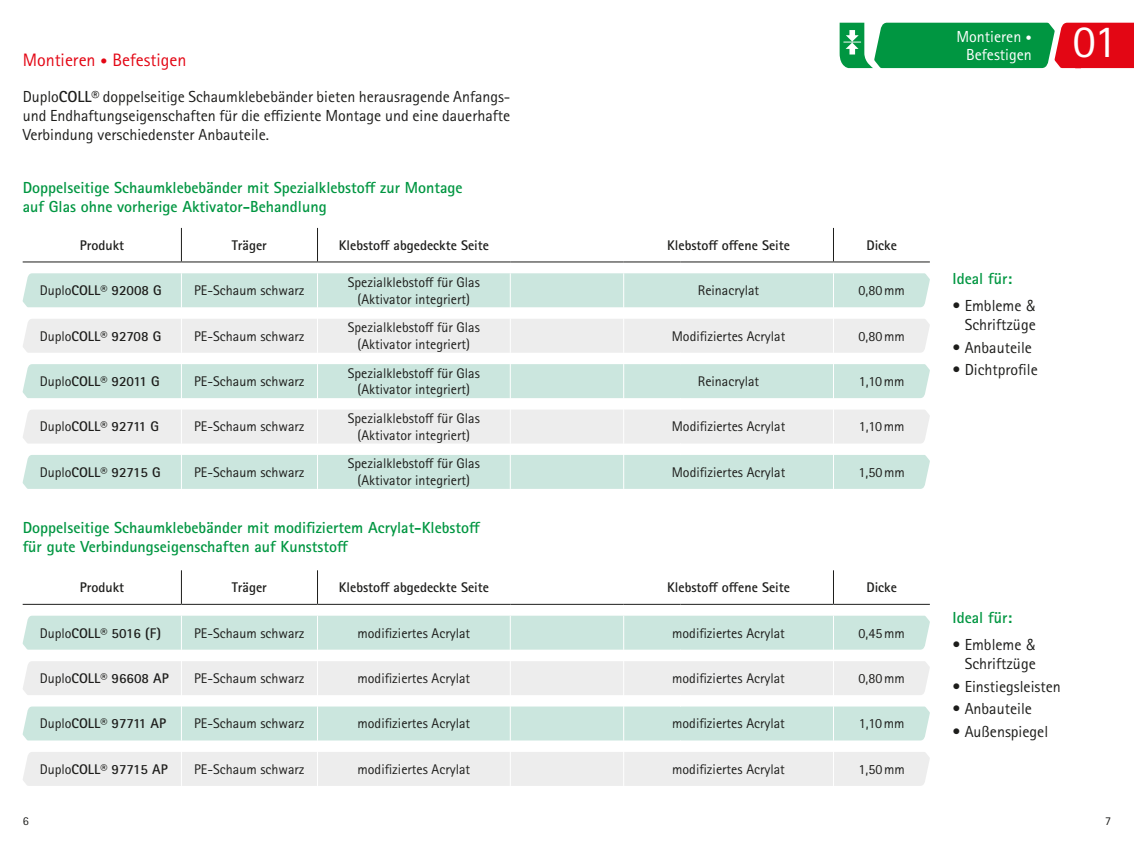
<style>
.page{position:relative;width:1134px;height:851px;background:#fff}
.page>*{position:absolute;margin:0;border:0;box-sizing:border-box;transform-origin:0 0}
.A_Fliesstext{font:46px "Rotis Sans Serif Std";color:#fff}
.A_Fliesstext-2{font:18px "Rotis Sans Serif Std";color:#e30614}
.A_Fliesstext-3{font:16px/19px "Rotis Sans Serif Std";color:#1d1d1b;text-align:right}
.A_Fliesstext-4{font:700 16px/19px "Rotis Sans Serif Std";color:#009641}
.A_Headline{font:16px/18px "Rotis Sans Serif Std";color:#fff;text-align:right}
.t1{font:14px/16.8px "Rotis Sans Serif Std";color:#1d1d1b;text-align:center}
.t2{font:700 14px "Rotis Sans Serif Std";color:#1d1d1b}
.t3{font:12px "Rotis Sans Serif Std";color:#1d1d1b}
.s1{font-weight:700;font-size:14px}
.s2{font-weight:700}
.s3{font-weight:400}
.s4{font-weight:700;font-size:12px}
.s5{font-family:"Lohmann&Regular"}
</style>
<div class="page">
<svg style="left:840px;top:23px;width:294px;height:45px;background:#4e7a45"></svg>
<hr style="left:181px;top:228px;width:1px;height:33px;background:#1d1d1b">
<hr style="left:317px;top:228px;width:1px;height:33px;background:#1d1d1b">
<hr style="left:833px;top:228px;width:1px;height:33px;background:#1d1d1b">
<hr style="left:23px;top:261px;width:158px;height:1px;background:#1d1d1b">
<hr style="left:181px;top:261px;width:136px;height:1px;background:#1d1d1b">
<hr style="left:317px;top:261px;width:193px;height:1px;background:#1d1d1b">
<hr style="left:510px;top:261px;width:114px;height:1px;background:#1d1d1b">
<hr style="left:624px;top:261px;width:56px;height:1px;background:#1d1d1b">
<hr style="left:680px;top:261px;width:153px;height:1px;background:#1d1d1b">
<hr style="left:833px;top:261px;width:97px;height:1px;background:#1d1d1b">
<svg style="left:23px;top:273px;width:907px;height:216px"></svg>
<hr style="left:181px;top:455px;width:1px;height:34px;background:#fff">
<hr style="left:317px;top:455px;width:1px;height:34px;background:#fff">
<hr style="left:510px;top:455px;width:1px;height:34px;background:#fff">
<hr style="left:623px;top:455px;width:1px;height:34px;background:#fff">
<hr style="left:833px;top:455px;width:1px;height:34px;background:#fff">
<hr style="left:181px;top:570px;width:1px;height:33px;background:#1d1d1b">
<hr style="left:317px;top:570px;width:1px;height:33px;background:#1d1d1b">
<hr style="left:833px;top:570px;width:1px;height:33px;background:#1d1d1b">
<hr style="left:23px;top:603px;width:158px;height:1px;background:#1d1d1b">
<hr style="left:181px;top:603px;width:136px;height:1px;background:#1d1d1b">
<hr style="left:317px;top:603px;width:193px;height:1px;background:#1d1d1b">
<hr style="left:510px;top:603px;width:114px;height:1px;background:#1d1d1b">
<hr style="left:624px;top:603px;width:56px;height:1px;background:#1d1d1b">
<hr style="left:680px;top:603px;width:153px;height:1px;background:#1d1d1b">
<hr style="left:833px;top:603px;width:97px;height:1px;background:#1d1d1b">
<svg style="left:23px;top:615px;width:907px;height:170px"></svg>
<hr style="left:181px;top:751px;width:1px;height:34px;background:#fff">
<hr style="left:317px;top:751px;width:1px;height:34px;background:#fff">
<hr style="left:510px;top:751px;width:1px;height:34px;background:#fff">
<hr style="left:623px;top:751px;width:1px;height:34px;background:#fff">
<hr style="left:833px;top:751px;width:1px;height:34px;background:#fff">
<p class="A_Fliesstext-2" style="left:23px;top:50px;width:165px">Montieren <span class="s1">•</span> Befestigen</p>
<p class="A_Fliesstext-3" style="left:23px;top:87px;width:489px;text-align:justify">Duplo<span class="s2">COLL®</span> doppelseitige Schaumklebebänder bieten herausragende Anfangs&shy;und Endhaftungseigenschaften für die effiziente Montage und eine dauerhafte Verbindung verschiedenster Anbauteile.</p>
<p class="A_Fliesstext-4" style="left:23px;top:178px;width:441px">Doppelseitige Schaumklebebänder mit Spezialklebstoff zur Montage auf Glas ohne vorherige Aktivator-Behandlung</p>
<p class="t2" style="left:80px;top:236px;width:46px">Produkt</p>
<p class="t2" style="left:232px;top:236px;width:36px">Träger</p>
<p class="t2" style="left:339px;top:236px;width:152px">Klebstoff abgedeckte Seite</p>
<p class="t2" style="left:667px;top:236px;width:124px">Klebstoff offene Seite</p>
<p class="t2" style="left:866px;top:236px;width:32px">Dicke</p>
<p class="t2" style="left:40px;top:281px;width:124px"><span class="s3">Duplo</span>COLL® 92008 G</p>
<p class="t1" style="left:194px;top:282px;width:112px">PE-Schaum schwarz</p>
<p class="t1" style="left:348px;top:274px;width:134px">Spezialklebstoff für Glas (Aktivator integriert)</p>
<p class="t1" style="left:698px;top:282px;width:63px">Reinacrylat</p>
<p class="t1" style="left:858px;top:282px;width:48px">0,80mm</p>
<p class="t2" style="left:40px;top:327px;width:123px"><span class="s3">Duplo</span>COLL® 92708 G</p>
<p class="t1" style="left:194px;top:327px;width:112px">PE-Schaum schwarz</p>
<p class="t1" style="left:348px;top:319px;width:134px">Spezialklebstoff für Glas (Aktivator integriert)</p>
<p class="t1" style="left:672px;top:327px;width:115px">Modifiziertes Acrylat</p>
<p class="t1" style="left:858px;top:327px;width:48px">0,80mm</p>
<p class="t2" style="left:40px;top:372px;width:122px"><span class="s3">Duplo</span>COLL® 92011 G</p>
<p class="t1" style="left:194px;top:373px;width:112px">PE-Schaum schwarz</p>
<p class="t1" style="left:348px;top:364px;width:134px">Spezialklebstoff für Glas (Aktivator integriert)</p>
<p class="t1" style="left:698px;top:373px;width:63px">Reinacrylat</p>
<p class="t1" style="left:859px;top:373px;width:47px">1,10mm</p>
<p class="t2" style="left:40px;top:418px;width:121px"><span class="s3">Duplo</span>COLL® 92711 G</p>
<p class="t1" style="left:194px;top:418px;width:112px">PE-Schaum schwarz</p>
<p class="t1" style="left:348px;top:410px;width:134px">Spezialklebstoff für Glas (Aktivator integriert)</p>
<p class="t1" style="left:672px;top:418px;width:115px">Modifiziertes Acrylat</p>
<p class="t1" style="left:859px;top:418px;width:47px">1,10mm</p>
<p class="t2" style="left:40px;top:463px;width:123px"><span class="s3">Duplo</span>COLL® 92715 G</p>
<p class="t1" style="left:194px;top:463px;width:112px">PE-Schaum schwarz</p>
<p class="t1" style="left:348px;top:455px;width:134px">Spezialklebstoff für Glas (Aktivator integriert)</p>
<p class="t1" style="left:672px;top:463px;width:115px">Modifiziertes Acrylat</p>
<p class="t1" style="left:858px;top:463px;width:48px">1,50mm</p>
<p class="A_Fliesstext-4" style="left:23px;top:518px;width:459px">Doppelseitige Schaumklebebänder mit modifiziertem Acrylat-Klebstoff für gute Verbindungseigenschaften auf Kunststoff</p>
<p class="t2" style="left:80px;top:578px;width:46px">Produkt</p>
<p class="t2" style="left:232px;top:578px;width:36px">Träger</p>
<p class="t2" style="left:339px;top:578px;width:152px">Klebstoff abgedeckte Seite</p>
<p class="t2" style="left:667px;top:578px;width:124px">Klebstoff offene Seite</p>
<p class="t2" style="left:866px;top:578px;width:32px">Dicke</p>
<p class="t2" style="left:40px;top:624px;width:123px"><span class="s3">Duplo</span>COLL® 5016 (F)</p>
<p class="t1" style="left:194px;top:624px;width:112px">PE-Schaum schwarz</p>
<p class="t1" style="left:357px;top:624px;width:114px">modifiziertes Acrylat</p>
<p class="t1" style="left:672px;top:624px;width:114px">modifiziertes Acrylat</p>
<p class="t1" style="left:858px;top:624px;width:48px">0,45mm</p>
<p class="t2" style="left:40px;top:669px;width:131px"><span class="s3">Duplo</span>COLL® 96608 AP</p>
<p class="t1" style="left:194px;top:669px;width:112px">PE-Schaum schwarz</p>
<p class="t1" style="left:357px;top:669px;width:114px">modifiziertes Acrylat</p>
<p class="t1" style="left:672px;top:669px;width:114px">modifiziertes Acrylat</p>
<p class="t1" style="left:858px;top:669px;width:48px">0,80mm</p>
<p class="t2" style="left:40px;top:714px;width:128px"><span class="s3">Duplo</span>COLL® 97711 AP</p>
<p class="t1" style="left:194px;top:715px;width:112px">PE-Schaum schwarz</p>
<p class="t1" style="left:357px;top:715px;width:114px">modifiziertes Acrylat</p>
<p class="t1" style="left:672px;top:715px;width:114px">modifiziertes Acrylat</p>
<p class="t1" style="left:859px;top:715px;width:47px">1,10mm</p>
<p class="t2" style="left:40px;top:760px;width:130px"><span class="s3">Duplo</span>COLL® 97715 AP</p>
<p class="t1" style="left:194px;top:760px;width:112px">PE-Schaum schwarz</p>
<p class="t1" style="left:357px;top:760px;width:114px">modifiziertes Acrylat</p>
<p class="t1" style="left:672px;top:760px;width:114px">modifiziertes Acrylat</p>
<p class="t1" style="left:858px;top:760px;width:48px">1,50mm</p>
<p class="A_Headline" style="left:956px;top:28px;width:77px">Montieren <span class="s4">•<br></span>Befestigen</p>
<p class="A_Fliesstext" style="left:1073px;top:15px;width:46px">01</p>
<p class="A_Fliesstext-4" style="left:952px;top:268px;width:61px">Ideal für:</p>
<p class="A_Fliesstext-3" style="left:952px;top:296px;width:85px">• Embleme <span class="s5">&amp;<br></span>Schriftzüge</p>
<p class="A_Fliesstext-3" style="left:952px;top:337px;width:81px">• Anbauteile</p>
<p class="A_Fliesstext-3" style="left:952px;top:360px;width:87px">• Dichtprofile</p>
<p class="A_Fliesstext-4" style="left:952px;top:607px;width:61px">Ideal für:</p>
<p class="A_Fliesstext-3" style="left:952px;top:635px;width:85px">• Embleme <span class="s5">&amp;<br></span>Schriftzüge</p>
<p class="A_Fliesstext-3" style="left:952px;top:677px;width:110px">• Einstiegsleisten</p>
<p class="A_Fliesstext-3" style="left:952px;top:699px;width:81px">• Anbauteile</p>
<p class="A_Fliesstext-3" style="left:952px;top:721px;width:97px">• Außenspiegel</p>
<p class="t3" style="left:23px;top:814px;width:7px">6</p>
<p class="t3" style="left:1105px;top:814px;width:7px">7</p>
</div>
